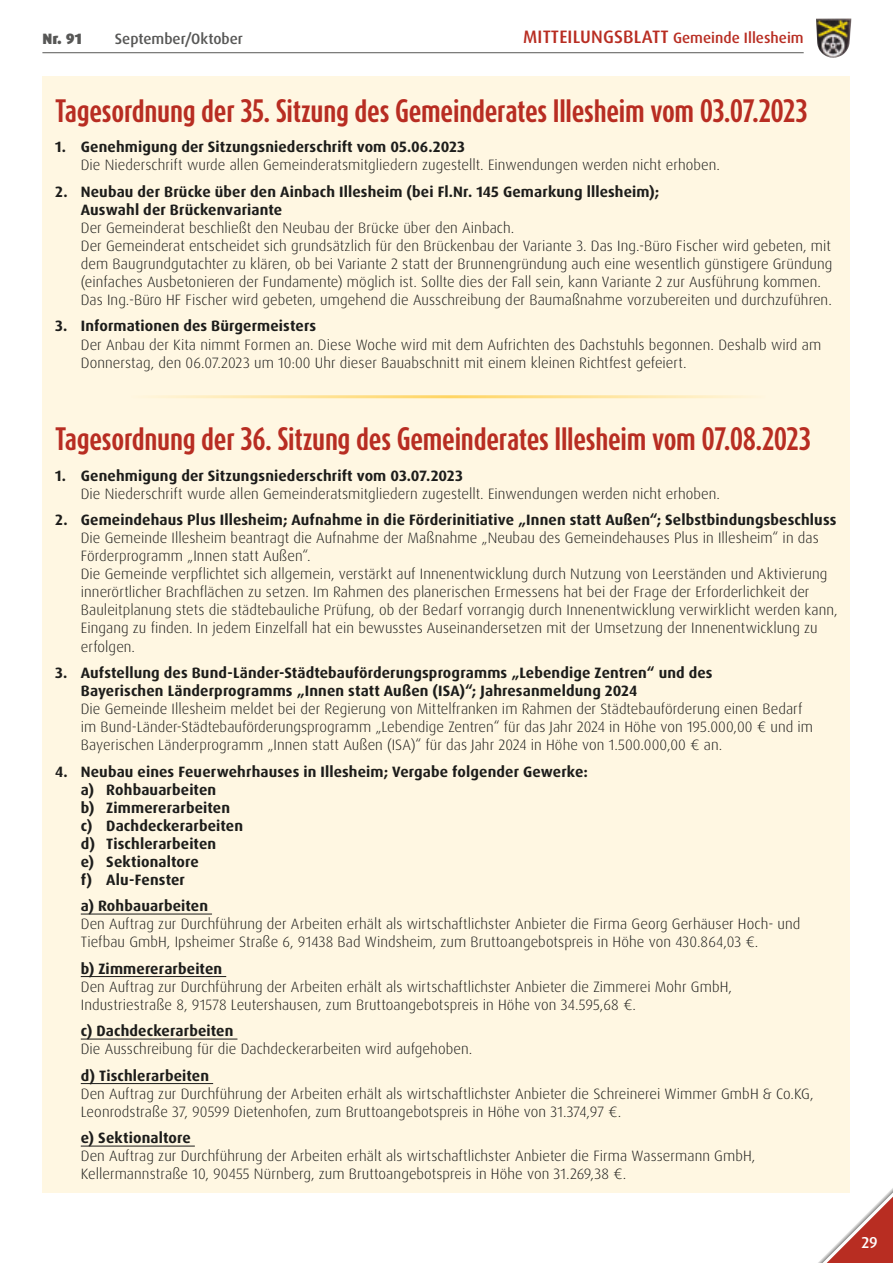
<style>
.page{position:relative;width:893px;height:1263px;background:#fff}
.page>*{position:absolute;margin:0;border:0;box-sizing:border-box;transform-origin:0 0}
._5__Überschrift_Stadtrat{font:700 27px "Dax Compact Pro";letter-spacing:-.01em;color:#b82d22}
.t1{font:500 15.75px "Dax Pro";color:#fff}
._6__Grundtext_Stadtrat{font:300 15px/18px "Dax Pro";letter-spacing:.005em;color:#1d1d1b}
._6__Grundtext_Stadtrat-2{font:700 15px "Dax Pro";letter-spacing:.01em;color:#1d1d1b}
.t2{font:500 15px "Dax Pro";color:#b82d22}
.t3{font:500 15px "Dax Pro";color:#575756}
.t4{font:900 15px "Dax Pro";color:#575756}
.s1{font-size:18px}
</style>
<div class="page">
<img style="left:816px;top:18px;width:35px;height:40px">
<hr style="left:42px;top:52px;width:762px;height:1px;background:#575756">
<svg style="left:818px;top:1188px;width:75px;height:75px"></svg>
<div style="left:43px;top:77px;width:807px;height:1116px;background:#fff7e2"></div>
<hr style="left:81px;top:914px;width:131px;height:1px;background:#1d1d1b">
<hr style="left:81px;top:976px;width:145px;height:1px;background:#1d1d1b">
<hr style="left:81px;top:1039px;width:156px;height:1px;background:#1d1d1b">
<hr style="left:81px;top:1083px;width:132px;height:1px;background:#1d1d1b">
<hr style="left:81px;top:1146px;width:114px;height:1px;background:#1d1d1b">
<hr style="left:128px;top:395px;width:637px;height:3px;background:#ffd562">
<p class="t4" style="left:43px;top:29px;width:41px">Nr. 91</p>
<p class="t3" style="left:115px;top:29px;width:130px">September/Oktober</p>
<p class="t2" style="left:523px;top:28px;width:282px"><span class="s1">MITTEILUNGSBLATT</span> Gemeinde Illesheim</p>
<p class="_5__Überschrift_Stadtrat" style="left:55px;top:92px;width:754px">Tagesordnung der 35. Sitzung des Gemeinderates Illesheim vom 03.07.2023</p>
<p class="_6__Grundtext_Stadtrat-2" style="left:55px;top:138px;width:411px">1. Genehmigung der Sitzungsniederschrift vom 05.06.2023</p>
<p class="_6__Grundtext_Stadtrat" style="left:81px;top:156px;width:641px">Die Niederschrift wurde allen Gemeinderatsmitgliedern zugestellt. Einwendungen werden nicht erhoben.</p>
<p class="_6__Grundtext_Stadtrat-2" style="left:55px;top:182px;width:605px">2. Neubau der Brücke über den Ainbach Illesheim (bei Fl.Nr. 145 Gemarkung lllesheim);</p>
<p class="_6__Grundtext_Stadtrat-2" style="left:81px;top:200px;width:203px">Auswahl der Brückenvariante</p>
<p class="_6__Grundtext_Stadtrat" style="left:81px;top:219px;width:435px">Der Gemeinderat beschließt den Neubau der Brücke über den Ainbach.</p>
<p class="_6__Grundtext_Stadtrat" style="left:81px;top:237px;width:753px">Der Gemeinderat entscheidet sich grundsätzlich für den Brückenbau der Variante 3. Das Ing.-Büro Fischer wird gebeten, mit dem Baugrundgutachter zu klären, ob bei Variante 2 statt der Brunnengründung auch eine wesentlich günstigere Gründung (einfaches Ausbetonieren der Fundamente) möglich ist. Sollte dies der Fall sein, kann Variante 2 zur Ausführung kommen.<br>Das Ing.-Büro HF Fischer wird gebeten, umgehend die Ausschreibung der Baumaßnahme vorzubereiten und durchzuführen.</p>
<p class="_6__Grundtext_Stadtrat-2" style="left:55px;top:317px;width:262px">3. Informationen des Bürgermeisters</p>
<p class="_6__Grundtext_Stadtrat" style="left:81px;top:335px;width:742px">Der Anbau der Kita nimmt Formen an. Diese Woche wird mit dem Aufrichten des Dachstuhls begonnen. Deshalb wird am<br>Donnerstag, den 06.07.2023 um 10:00 Uhr dieser Bauabschnitt mit einem kleinen Richtfest gefeiert.</p>
<p class="_5__Überschrift_Stadtrat" style="left:55px;top:421px;width:757px">Tagesordnung der 36. Sitzung des Gemeinderates Illesheim vom 07.08.2023</p>
<p class="_6__Grundtext_Stadtrat-2" style="left:55px;top:466px;width:409px">1. Genehmigung der Sitzungsniederschrift vom 03.07.2023</p>
<p class="_6__Grundtext_Stadtrat" style="left:81px;top:485px;width:641px">Die Niederschrift wurde allen Gemeinderatsmitgliedern zugestellt. Einwendungen werden nicht erhoben.</p>
<p class="_6__Grundtext_Stadtrat-2" style="left:55px;top:511px;width:783px">2. Gemeindehaus Plus Illesheim; Aufnahme in die Förderinitiative „Innen statt Außen“; Selbstbindungsbeschluss</p>
<p class="_6__Grundtext_Stadtrat" style="left:81px;top:529px;width:739px">Die Gemeinde Illesheim beantragt die Aufnahme der Maßnahme „Neubau des Gemeindehauses Plus in Illesheim“ in das<br>Förderprogramm „Innen statt Außen“.</p>
<p class="_6__Grundtext_Stadtrat" style="left:81px;top:565px;width:758px">Die Gemeinde verpflichtet sich allgemein, verstärkt auf Innenentwicklung durch Nutzung von Leerständen und Aktivierung innerörtlicher Brachflächen zu setzen. Im Rahmen des planerischen Ermessens hat bei der Frage der Erforderlichkeit der Bauleitplanung stets die städtebauliche Prüfung, ob der Bedarf vorrangig durch Innenentwicklung verwirklicht werden kann, Eingang zu finden. In jedem Einzelfall hat ein bewusstes Auseinandersetzen mit der Umsetzung der Innenentwicklung zu erfolgen.</p>
<p class="_6__Grundtext_Stadtrat-2" style="left:55px;top:663px;width:659px">3. Aufstellung des Bund-Länder-Städtebauförderungsprogramms „Lebendige Zentren“ und des</p>
<p class="_6__Grundtext_Stadtrat-2" style="left:81px;top:681px;width:558px">Bayerischen Länderprogramms „Innen statt Außen (ISA)“; Jahresanmeldung 2024</p>
<p class="_6__Grundtext_Stadtrat" style="left:81px;top:700px;width:734px">Die Gemeinde Illesheim meldet bei der Regierung von Mittelfranken im Rahmen der Städtebauförderung einen Bedarf im Bund-Länder-Städtebauförderungsprogramm „Lebendige Zentren“ für das Jahr 2024 in Höhe von 195.000,00 € und im<br>Bayerischen Länderprogramm „Innen statt Außen (ISA)“ für das Jahr 2024 in Höhe von 1.500.000,00 € an.</p>
<p class="_6__Grundtext_Stadtrat-2" style="left:55px;top:762px;width:534px">4. Neubau eines Feuerwehrhauses in Illesheim; Vergabe folgender Gewerke:</p>
<p class="_6__Grundtext_Stadtrat-2" style="left:81px;top:780px;width:137px">a) Rohbauarbeiten</p>
<p class="_6__Grundtext_Stadtrat-2" style="left:81px;top:798px;width:151px">b) Zimmererarbeiten</p>
<p class="_6__Grundtext_Stadtrat-2" style="left:81px;top:816px;width:164px">c) Dachdeckerarbeiten</p>
<p class="_6__Grundtext_Stadtrat-2" style="left:81px;top:834px;width:137px">d) Tischlerarbeiten</p>
<p class="_6__Grundtext_Stadtrat-2" style="left:81px;top:852px;width:120px">e) Sektionaltore</p>
<p class="_6__Grundtext_Stadtrat-2" style="left:81px;top:870px;width:106px">f) Alu-Fenster</p>
<p class="_6__Grundtext_Stadtrat-2" style="left:81px;top:896px;width:129px">a) Rohbauarbeiten</p>
<p class="_6__Grundtext_Stadtrat" style="left:81px;top:915px;width:721px">Den Auftrag zur Durchführung der Arbeiten erhält als wirtschaftlichster Anbieter die Firma Georg Gerhäuser Hoch- und<br>Tiefbau GmbH, Ipsheimer Straße 6, 91438 Bad Windsheim, zum Bruttoangebotspreis in Höhe von 430.864,03 €.</p>
<p class="_6__Grundtext_Stadtrat-2" style="left:81px;top:959px;width:143px">b) Zimmererarbeiten</p>
<p class="_6__Grundtext_Stadtrat" style="left:81px;top:977px;width:653px">Den Auftrag zur Durchführung der Arbeiten erhält als wirtschaftlichster Anbieter die Zimmerei Mohr GmbH,<br>Industriestraße 8, 91578 Leutershausen, zum Bruttoangebotspreis in Höhe von 34.595,68 €.</p>
<p class="_6__Grundtext_Stadtrat-2" style="left:81px;top:1021px;width:154px">c) Dachdeckerarbeiten</p>
<p class="_6__Grundtext_Stadtrat" style="left:81px;top:1040px;width:393px">Die Ausschreibung für die Dachdeckerarbeiten wird aufgehoben.</p>
<p class="_6__Grundtext_Stadtrat-2" style="left:81px;top:1066px;width:130px">d) Tischlerarbeiten</p>
<p class="_6__Grundtext_Stadtrat" style="left:81px;top:1084px;width:734px">Den Auftrag zur Durchführung der Arbeiten erhält als wirtschaftlichster Anbieter die Schreinerei Wimmer GmbH &amp; Co.KG,<br>Leonrodstraße 37, 90599 Dietenhofen, zum Bruttoangebotspreis in Höhe von 31.374,97 €.</p>
<p class="_6__Grundtext_Stadtrat-2" style="left:81px;top:1128px;width:112px">e) Sektionaltore</p>
<p class="_6__Grundtext_Stadtrat" style="left:81px;top:1147px;width:676px">Den Auftrag zur Durchführung der Arbeiten erhält als wirtschaftlichster Anbieter die Firma Wassermann GmbH,<br>Kellermannstraße 10, 90455 Nürnberg, zum Bruttoangebotspreis in Höhe von 31.269,38 €.</p>
<p class="t1" style="left:861px;top:1232px;width:18px">29</p>
</div>
